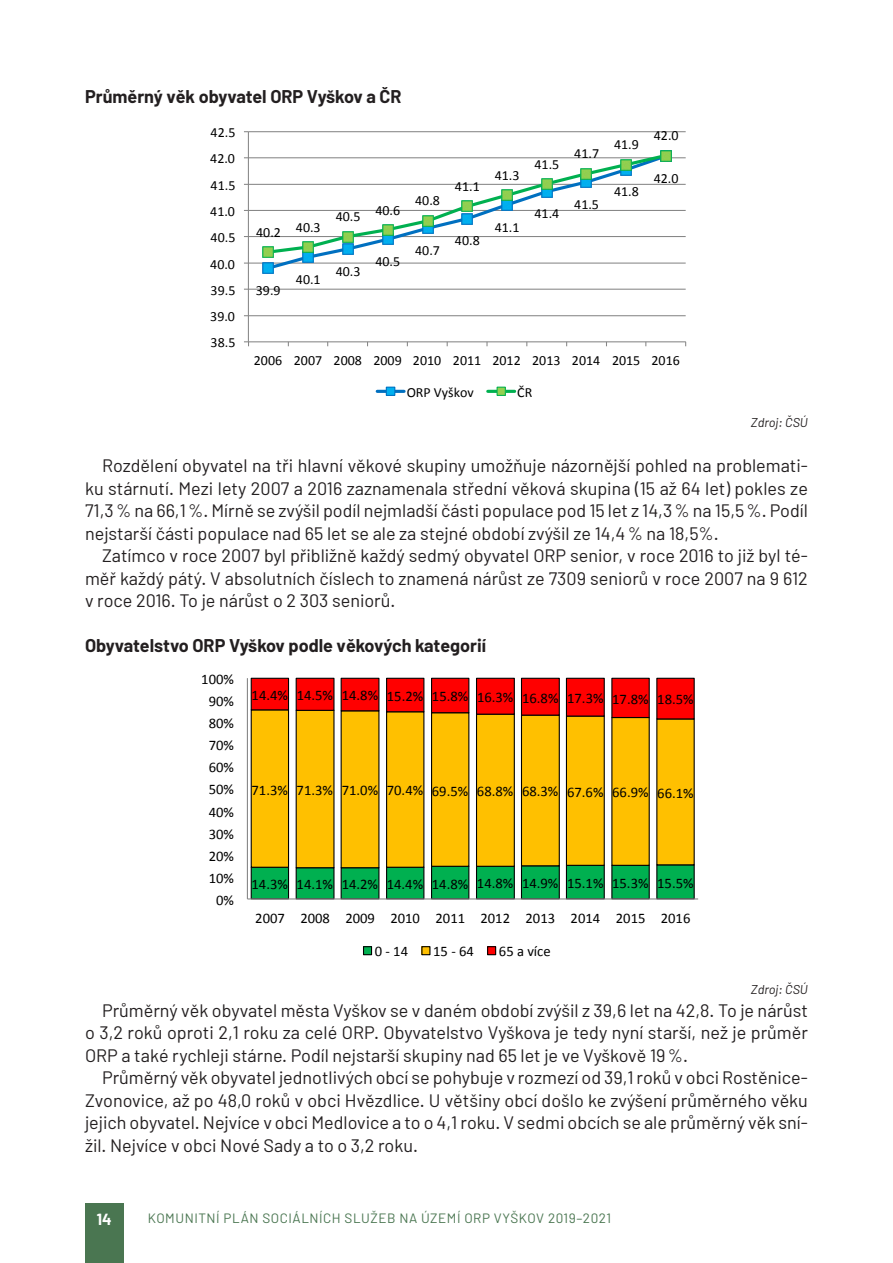
<style>
.page{position:relative;width:893px;height:1263px;background:#fff}
.page>*{position:absolute;margin:0;border:0;box-sizing:border-box;transform-origin:0 0}
.t1{font:18px/22.5px "Barlow";color:#231f20;text-align:justify}
.t2{font:700 18px "Barlow";color:#231f20}
.t3{font:700 15.75px "Barlow";color:#fff}
.t4{font:14.55px "Calibri";color:#000}
.t5{font:13.95px "Calibri";color:#000}
.t6{font:13.5px "Barlow";letter-spacing:.04em;color:#4a7651}
.t7{font:italic 12.75px "Barlow";color:#231f20}
</style>
<div class="page">
<hr style="left:249px;top:315px;width:437px;height:1px;background:#868686">
<hr style="left:249px;top:289px;width:437px;height:1px;background:#868686">
<hr style="left:249px;top:263px;width:437px;height:1px;background:#868686">
<hr style="left:249px;top:236px;width:437px;height:1px;background:#868686">
<hr style="left:249px;top:210px;width:437px;height:1px;background:#868686">
<hr style="left:249px;top:184px;width:437px;height:1px;background:#868686">
<hr style="left:249px;top:157px;width:437px;height:1px;background:#868686">
<hr style="left:249px;top:131px;width:437px;height:1px;background:#868686">
<hr style="left:248px;top:132px;width:1px;height:210px;background:#868686">
<hr style="left:248px;top:341px;width:438px;height:1px;background:#868686">
<svg style="left:244px;top:341px;width:5px;height:5px"></svg>
<svg style="left:263px;top:150px;width:408px;height:124px"></svg>
<hr style="left:377px;top:390px;width:27px;height:3px;background:#0070c0">
<div style="left:386px;top:387px;width:9px;height:8px;background:#00b0f0"></div>
<div style="left:386px;top:387px;width:9px;height:9px;border:1px solid #0070c0"></div>
<hr style="left:488px;top:390px;width:27px;height:3px;background:#00b050">
<div style="left:497px;top:387px;width:8px;height:8px;background:#92d050"></div>
<div style="left:497px;top:387px;width:9px;height:9px;border:1px solid #00b050"></div>
<svg style="left:250px;top:869px;width:445px;height:31px"></svg>
<svg style="left:250px;top:720px;width:445px;height:149px"></svg>
<svg style="left:250px;top:678px;width:445px;height:42px"></svg>
<hr style="left:247px;top:678px;width:1px;height:221px;background:#868686">
<hr style="left:247px;top:898px;width:451px;height:1px;background:#868686">
<div style="left:363px;top:947px;width:9px;height:8px;background:#00b050"></div>
<div style="left:363px;top:946px;width:9px;height:9px;border:1px solid #000"></div>
<div style="left:422px;top:947px;width:8px;height:8px;background:#ffc000"></div>
<div style="left:421px;top:946px;width:9px;height:9px;border:1px solid #000"></div>
<div style="left:488px;top:947px;width:8px;height:8px;background:#f00"></div>
<div style="left:487px;top:946px;width:9px;height:9px;border:1px solid #000"></div>
<div style="left:85px;top:1203px;width:39px;height:60px;background:#4a7651"></div>
<p class="t2" style="left:85px;top:85px;width:318px">Průměrný věk obyvatel ORP Vyškov a ČR</p>
<p class="t5" style="left:211px;top:124px;width:26px">42.5</p>
<p class="t5" style="left:210px;top:150px;width:26px">42.0</p>
<p class="t5" style="left:211px;top:176px;width:26px">41.5</p>
<p class="t5" style="left:210px;top:203px;width:26px">41.0</p>
<p class="t5" style="left:211px;top:229px;width:26px">40.5</p>
<p class="t5" style="left:210px;top:255px;width:26px">40.0</p>
<p class="t5" style="left:211px;top:281px;width:26px">39.5</p>
<p class="t5" style="left:210px;top:308px;width:26px">39.0</p>
<p class="t5" style="left:211px;top:334px;width:26px">38.5</p>
<p class="t5" style="left:256px;top:221px;width:66px">40.2 40.3</p>
<p class="t5" style="left:256px;top:281px;width:26px">39.9</p>
<p class="t5" style="left:296px;top:270px;width:26px">40.1</p>
<p class="t5" style="left:336px;top:208px;width:26px">40.5</p>
<p class="t5" style="left:336px;top:262px;width:26px">40.3</p>
<p class="t5" style="left:375px;top:201px;width:26px">40.6</p>
<p class="t5" style="left:375px;top:252px;width:26px">40.5</p>
<p class="t5" style="left:415px;top:192px;width:26px">40.8</p>
<p class="t5" style="left:415px;top:242px;width:26px">40.7</p>
<p class="t5" style="left:455px;top:178px;width:26px">41.1</p>
<p class="t5" style="left:455px;top:232px;width:26px">40.8</p>
<p class="t5" style="left:495px;top:167px;width:26px">41.3</p>
<p class="t5" style="left:495px;top:218px;width:26px">41.1</p>
<p class="t5" style="left:534px;top:155px;width:26px">41.5</p>
<p class="t5" style="left:534px;top:205px;width:26px">41.4</p>
<p class="t5" style="left:574px;top:145px;width:26px">41.7</p>
<p class="t5" style="left:574px;top:195px;width:26px">41.5</p>
<p class="t5" style="left:614px;top:136px;width:26px">41.9</p>
<p class="t5" style="left:614px;top:183px;width:26px">41.8</p>
<p class="t5" style="left:654px;top:127px;width:26px">42.0</p>
<p class="t5" style="left:654px;top:169px;width:26px">42.0</p>
<p class="t5" style="left:254px;top:351px;width:427px">2006 2007 2008 2009 2010 2011 2012 2013 2014 2015 2016</p>
<p class="t5" style="left:407px;top:383px;width:69px">ORP Vyškov</p>
<p class="t5" style="left:517px;top:383px;width:17px">ČR</p>
<p class="t7" style="left:751px;top:415px;width:59px">Zdroj: ČSÚ</p>
<p class="t1" style="left:85px;top:454px;width:724px;text-indent:17px">Rozdělení obyvatel na tři hlavní věkové skupiny umožňuje názornější pohled na problemati&shy;ku stárnutí. Mezi lety 2007 a 2016 zaznamenala střední věková skupina (15 až 64 let) pokles ze 71,3% na 66,1%. Mírně se zvýšil podíl nejmladší části populace pod 15 let z 14,3% na 15,5%. Podíl nejstarší části populace nad 65 let se ale za stejné období zvýšil ze 14,4% na 18,5%.</p>
<p class="t1" style="left:85px;top:544px;width:724px;text-indent:17px">Zatímco v roce 2007 byl přibližně každý sedmý obyvatel ORP senior, v roce 2016 to již byl té&shy;měř každý pátý. V absolutních číslech to znamená nárůst ze 7309 seniorů v roce 2007 na 9 612 v roce 2016. To je nárůst o 2 303 seniorů.</p>
<p class="t2" style="left:85px;top:634px;width:403px">Obyvatelstvo ORP Vyškov podle věkových kategorií</p>
<p class="t4" style="left:201px;top:670px;width:34px">100%</p>
<p class="t4" style="left:209px;top:692px;width:27px">90%</p>
<p class="t4" style="left:209px;top:714px;width:27px">80%</p>
<p class="t4" style="left:209px;top:736px;width:27px">70%</p>
<p class="t4" style="left:209px;top:758px;width:27px">60%</p>
<p class="t4" style="left:209px;top:780px;width:27px">50%</p>
<p class="t4" style="left:209px;top:802px;width:27px">40%</p>
<p class="t4" style="left:209px;top:824px;width:27px">30%</p>
<p class="t4" style="left:209px;top:847px;width:27px">20%</p>
<p class="t4" style="left:209px;top:869px;width:27px">10%</p>
<p class="t4" style="left:216px;top:891px;width:19px">0%</p>
<p class="t4" style="left:252px;top:688px;width:444px">14.4% 14.5% 14.8% 15.2% 15.8% 16.3% 16.8% 17.3% 17.8% 18.5%</p>
<p class="t4" style="left:252px;top:782px;width:444px">71.3% 71.3% 71.0% 70.4% 69.5% 68.8% 68.3% 67.6% 66.9% 66.1%</p>
<p class="t4" style="left:252px;top:874px;width:444px">14.3% 14.1% 14.2% 14.4% 14.8% 14.8% 14.9% 15.1% 15.3% 15.5%</p>
<p class="t4" style="left:255px;top:909px;width:437px">2007 2008 2009 2010 2011 2012 2013 2014 2015 2016</p>
<p class="t4" style="left:375px;top:942px;width:35px">0 - 14</p>
<p class="t4" style="left:433px;top:942px;width:42px">15 - 64</p>
<p class="t4" style="left:499px;top:942px;width:53px">65 a více</p>
<p class="t7" style="left:751px;top:982px;width:59px">Zdroj: ČSÚ</p>
<p class="t1" style="left:85px;top:998px;width:724px;text-indent:17px">Průměrný věk obyvatel města Vyškov se v daném období zvýšil z 39,6 let na 42,8. To je nárůst o 3,2 roků oproti 2,1 roku za celé ORP. Obyvatelstvo Vyškova je tedy nyní starší, než je průměr ORP a také rychleji stárne. Podíl nejstarší skupiny nad 65 let je ve Vyškově 19%.</p>
<p class="t1" style="left:85px;top:1066px;width:724px;text-indent:17px">Průměrný věk obyvatel jednotlivých obcí se pohybuje v rozmezí od 39,1 roků v obci Rostěnice-Zvonovice, až po 48,0 roků v obci Hvězdlice. U většiny obcí došlo ke zvýšení průměrného věku jejich obyvatel. Nejvíce v obci Medlovice a to o 4,1 roku. V sedmi obcích se ale průměrný věk sní&shy;žil. Nejvíce v obci Nové Sady a to o 3,2 roku.</p>
<p class="t3" style="left:97px;top:1210px;width:16px">14</p>
<p class="t6" style="left:148px;top:1210px;width:465px">KOMUNITNÍ PLÁN SOCIÁLNÍCH SLUŽEB NA ÚZEMÍ ORP VYŠKOV 2019–2021</p>
</div>
